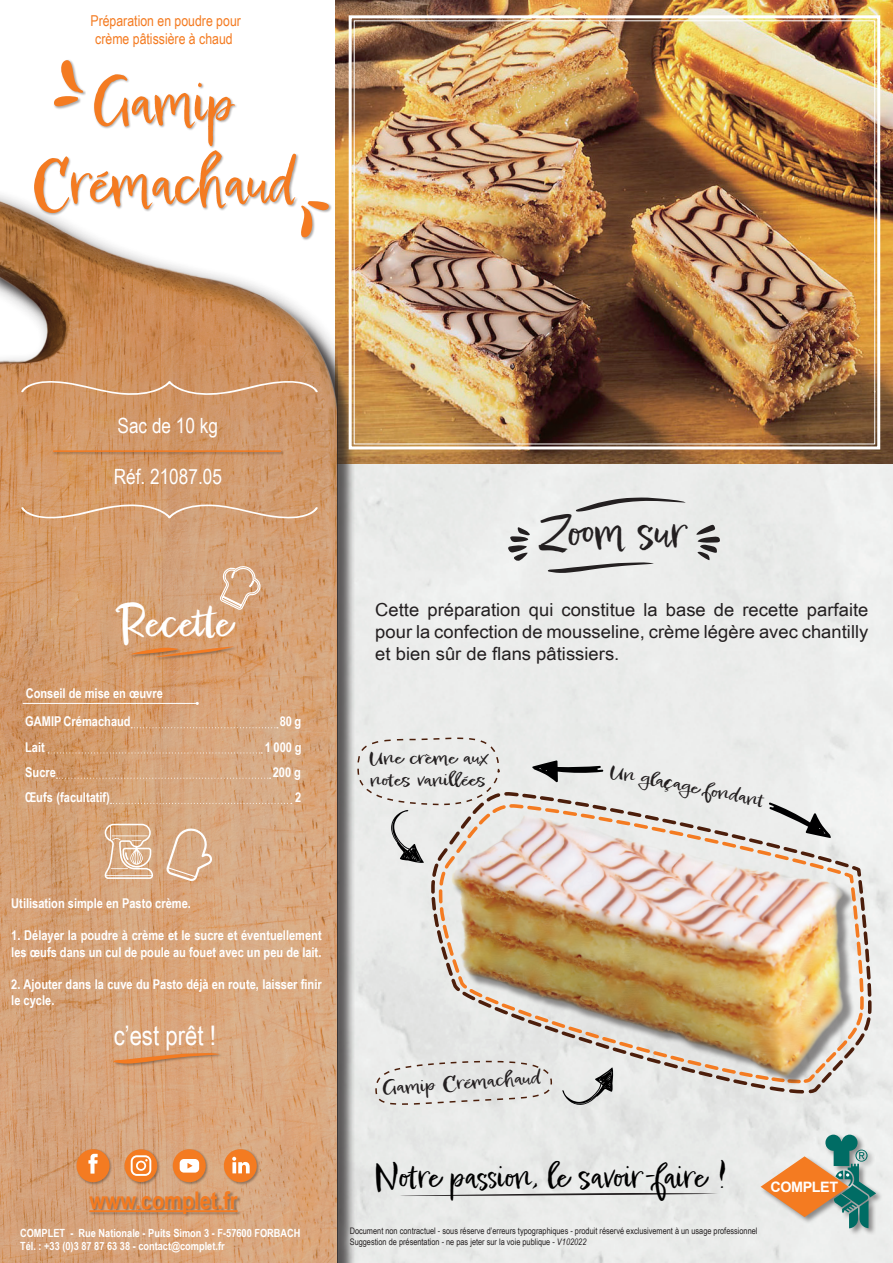
<style>
.page{position:relative;width:893px;height:1263px;background:#fff}
.page>*{position:absolute;margin:0;border:0;box-sizing:border-box;transform-origin:0 0}
.t1{font:60px/81px "Epicursive Script";color:#f47b21;text-align:center}
.t2{font:45px "Epicursive Script";color:#231f20}
.t3{font:45px "Epicursive Script";color:#fff}
.t4{font:33px "Epicursive Script";color:#000}
.t5{font:27px "Arial Narrow";color:#fff}
.t6{font:700 24.45px "Arial Narrow";color:#f47b21}
.t7{font:21px "Arial Narrow";color:#fff}
.t8{font:18px/21.6px "Arial Narrow";color:#231f20;text-align:justify;scale:1.25 1}
.t9{font:18px/21.6px "Epicursive Script";color:#231f20;scale:1.25 1}
.t10{font:15px/18px "Arial Narrow";color:#f47b21;text-align:center}
.t11{font:700 14.4px "Arial";letter-spacing:-.03em;color:#fff}
.t12{font:700 13.5px/16.2px "Arial Narrow";color:#fff}
.t13{font:700 11.25px/13.5px "Arial Narrow";color:#fff}
.t14{font:9px/10.8px "Arial Narrow";color:#231f20}
.s1{font-style:italic}
</style>
<div class="page">
<img style="left:336px;top:0;width:557px;height:1263px">
<div style="left:0;top:201px;width:355px;height:1062px;background:#231f20;opacity:.75"></div>
<img style="left:0;top:33px;width:337px;height:1230px">
<img style="left:347px;top:14px;width:535px;height:437px">
<svg style="left:576px;top:497px;width:110px;height:15px;background:#bdbdbc"></svg>
<svg style="left:548px;top:562px;width:106px;height:11px"></svg>
<svg style="left:508px;top:527px;width:22px;height:34px"></svg>
<svg style="left:696px;top:525px;width:24px;height:35px"></svg>
<div style="left:300px;top:201px;width:32px;height:40px;background:#231f20;opacity:.38"></div>
<svg style="left:301px;top:201px;width:31px;height:37px"></svg>
<div style="left:34px;top:74px;width:265px;height:142px;background:#231f20;opacity:.38"></div>
<hr style="left:23px;top:703px;width:174px;height:1px;background:#fff">
<div style="left:53px;top:450px;width:231px;height:5px;background:#231f20;opacity:.38"></div>
<hr style="left:53px;top:450px;width:228px;height:2px;background:#f47b21">
<svg style="left:131px;top:727px;width:147px;height:1px"></svg>
<svg style="left:48px;top:752px;width:214px;height:1px"></svg>
<div style="left:53px;top:60px;width:33px;height:50px;background:#231f20;opacity:.38"></div>
<svg style="left:54px;top:60px;width:29px;height:51px"></svg>
<svg style="left:21px;top:504px;width:297px;height:15px;background:#d7a77e"></svg>
<svg style="left:21px;top:380px;width:297px;height:15px;background:#d39f74"></svg>
<svg style="left:105px;top:824px;width:48px;height:55px;background:#dfbc9c"></svg>
<svg style="left:166px;top:827px;width:46px;height:55px;background:#dbb391"></svg>
<svg style="left:56px;top:778px;width:215px;height:1px"></svg>
<svg style="left:110px;top:803px;width:182px;height:1px"></svg>
<svg style="left:219px;top:564px;width:44px;height:47px;background:#dbb08d"></svg>
<div style="left:131px;top:646px;width:107px;height:14px;background:#231f20;opacity:.38"></div>
<svg style="left:131px;top:646px;width:103px;height:11px"></svg>
<div style="left:114px;top:1052px;width:109px;height:15px;background:#231f20;opacity:.38"></div>
<svg style="left:114px;top:1053px;width:106px;height:11px"></svg>
<div style="left:89px;top:1191px;width:152px;height:25px;background:#231f20;opacity:.38"></div>
<hr style="left:89px;top:1210px;width:149px;height:2px;background:#f47b21">
<div style="left:76px;top:1149px;width:184px;height:36px;background:#231f20;opacity:.38"></div>
<div style="left:77px;top:1149px;width:33px;height:33px;background:#f47b21;border-radius:50%"></div>
<svg style="left:88px;top:1154px;width:10px;height:19px"></svg>
<div style="left:224px;top:1149px;width:33px;height:33px;background:#f47b21;border-radius:50%"></div>
<svg style="left:232px;top:1157px;width:18px;height:16px"></svg>
<div style="left:173px;top:1149px;width:33px;height:33px;background:#f47b21;border-radius:50%"></div>
<svg style="left:180px;top:1159px;width:19px;height:13px"></svg>
<svg style="left:125px;top:1149px;width:32px;height:33px"></svg>
<svg style="left:400px;top:1193px;width:318px;height:3px"></svg>
<div style="left:759px;top:1133px;width:124px;height:102px;background:#231f20;opacity:.48"></div>
<svg style="left:761px;top:1135px;width:115px;height:93px;background:#bcb198"></svg>
<svg style="left:357px;top:731px;width:516px;height:375px;background:#e4e5e4"></svg>
<img style="left:435px;top:790px;width:438px;height:305px">
<p class="t10" style="left:90px;top:11px;width:152px">Préparation en poudre pour crème pâtissière à chaud</p>
<h1 class="t1" style="left:32px;top:58px;width:265px">Gamip<br>Crémachaud</h1>
<h3 class="t7" style="left:118px;top:410px;width:102px">Sac de 10 kg</h3>
<h3 class="t7" style="left:114px;top:461px;width:110px">Réf. 21087.05</h3>
<h2 class="t3" style="left:116px;top:593px;width:118px">Recette</h2>
<p class="t12" style="left:26px;top:685px;width:139px">Conseil de mise en œuvre</p>
<p class="t12" style="left:25px;top:713px;width:107px">GAMIP Crémachaud</p>
<p class="t12" style="left:280px;top:713px;width:23px">80 g</p>
<p class="t12" style="left:25px;top:738px;width:21px">Lait</p>
<p class="t12" style="left:265px;top:738px;width:38px">1 000 g</p>
<p class="t12" style="left:25px;top:763px;width:32px">Sucre</p>
<p class="t12" style="left:273px;top:763px;width:30px">200 g</p>
<p class="t12" style="left:25px;top:788px;width:86px">Œufs (facultatif)</p>
<p class="t12" style="left:295px;top:788px;width:8px">2</p>
<h2 class="t2" style="left:539px;top:503px;width:150px">Zoom sur</h2>
<h3 class="t8" style="left:375px;top:599px;width:396px">Cette préparation qui constitue la base de recette parfaite pour la confection de mousseline, crème légère avec chantilly et bien sûr de flans pâtissiers.</h3>
<h3 class="t9" style="left:369px;top:746px;width:97px">Une crème aux notes vanillées</h3>
<h3 class="t9" style="left:612px;top:759px;width:127px;rotate:11deg">Un glaçage fondant</h3>
<p class="t12" style="left:11px;top:894px;width:181px">Utilisation simple en Pasto crème.</p>
<p class="t12" style="left:11px;top:927px;width:312px">1. Délayer la poudre à crème et le sucre et éventuellement les œufs dans un cul de poule au fouet avec un peu de lait.</p>
<p class="t12" style="left:11px;top:975px;width:312px">2. Ajouter dans la cuve du Pasto déjà en route, laisser finir le cycle.</p>
<h3 class="t5" style="left:114px;top:1015px;width:104px">c’est prêt !</h3>
<h3 class="t6" style="left:89px;top:1181px;width:150px">www.complet.fr</h3>
<p class="t13" style="left:20px;top:1225px;width:282px">COMPLET - Rue Nationale - Puits Simon 3 - F-57600 FORBACH<br>Tél. : +33 (0)3 87 87 63 38 - contact@complet.fr</p>
<h3 class="t9" style="left:382px;top:1076px;width:129px;rotate:-4deg">Gamip Crémachaud</h3>
<h3 class="t4" style="left:374px;top:1155px;width:354px">Notre passion, le savoir-faire !</h3>
<p class="t14" style="left:350px;top:1225px;width:409px">Document non contractuel - sous réserve d’erreurs typographiques - produit réservé exclusivement à un usage professionnel<br>Suggestion de présentation - ne pas jeter sur la voie publique - <span class="s1">V102022</span></p>
<p class="t11" style="left:770px;top:1177px;width:69px">COMPLET</p>
</div>
